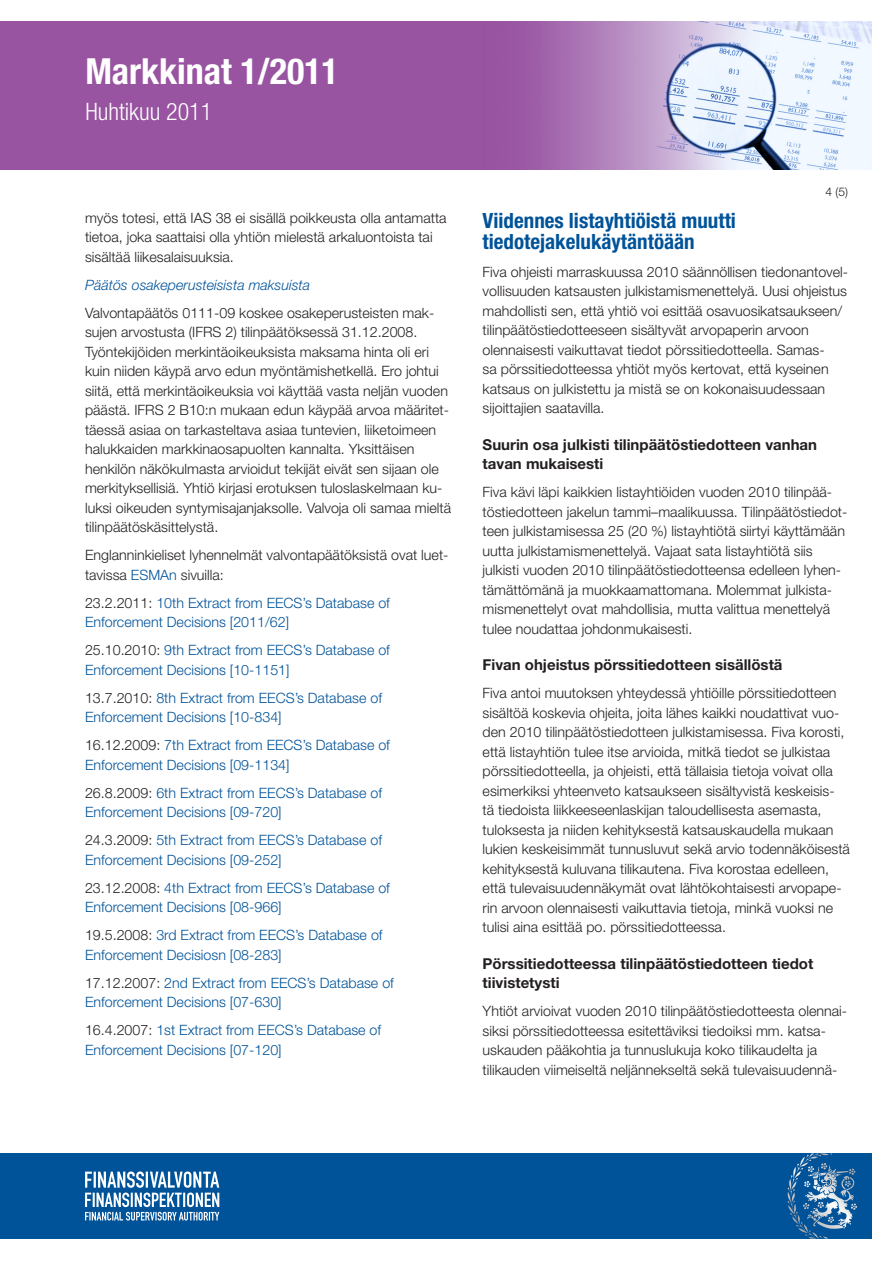
<style>
.page{position:relative;width:893px;height:1263px;background:#fff}
.page>*{position:absolute;margin:0;border:0;box-sizing:border-box;transform-origin:0 0}
.t1{font:700 condensed 36px "Helvetica Neue LT Std";color:#fff}
.t2{font:300 condensed 24px "Helvetica Neue LT Std";color:#fff}
.OTSIKKO_2{font:700 condensed 21px/21px "Helvetica Neue LT Std";color:#015399}
.OTSIKKO_3{font:700 15px/19.5px "Helvetica Neue LT Std";color:#231f20}
.LEIPIS{font:300 14.25px/19.5px "Helvetica Neue LT Std";color:#231f20}
.LEIPIS-2{font:300 14.25px/19.5px "Helvetica Neue LT Std";color:#015399}
.LEIPIS-3{font:italic 300 14.25px "Helvetica Neue LT Std";color:#015399}
.t3{font:300 12px "Helvetica Neue LT Std";color:#231f20}
.s1{color:#015399}
.s2{color:#231f20}
</style>
<div class="page">
<img style="left:0;top:21px;width:872px;height:149px">
<div style="left:0;top:1153px;width:872px;height:85px;background:#015399"></div>
<svg style="left:800px;top:1153px;width:32px;height:13px"></svg>
<svg style="left:85px;top:1171px;width:134px;height:49px"></svg>
<h1 class="t1" style="left:85px;top:49px;width:255px">Markkinat 1/2011</h1>
<h2 class="t2" style="left:85px;top:97px;width:128px">Huhtikuu 2011</h2>
<p class="LEIPIS" style="left:85px;top:208px;width:363px">myös totesi, että IAS 38 ei sisällä poikkeusta olla antamatta tietoa, joka saattaisi olla yhtiön mielestä arkaluontoista tai sisältää liikesalaisuuksia.</p>
<p class="LEIPIS-3" style="left:85px;top:276px;width:227px">Päätös osakeperusteisista maksuista</p>
<p class="LEIPIS" style="left:85px;top:303px;width:368px">Valvontapäätös 0111-09 koskee osakeperusteisten mak&shy;sujen arvostusta (IFRS 2) tilinpäätöksessä 31.12.2008.<br>Työntekijöiden merkintäoikeuksista maksama hinta oli eri kuin niiden käypä arvo edun myöntämishetkellä. Ero johtui siitä, että merkintäoikeuksia voi käyttää vasta neljän vuoden päästä. IFRS 2 B10:n mukaan edun käypää arvoa määritet&shy;täessä asiaa on tarkasteltava asiaa tuntevien, liiketoimeen halukkaiden markkinaosapuolten kannalta. Yksittäisen henkilön näkökulmasta arvioidut tekijät eivät sen sijaan ole merkityksellisiä. Yhtiö kirjasi erotuksen tuloslaskelmaan ku&shy;luksi oikeuden syntymisajanjaksolle. Valvoja oli samaa mieltä tilinpäätöskäsittelystä.</p>
<p class="LEIPIS" style="left:85px;top:545px;width:365px">Englanninkieliset lyhennelmät valvontapäätöksistä ovat luet&shy;tavissa <span class="s1">ESMAn</span> sivuilla:</p>
<p class="LEIPIS-2" style="left:85px;top:593px;width:306px"><span class="s2">23.2.2011:</span> 10th Extract from EECS’s Database of<br>Enforcement Decisions [2011/62]</p>
<p class="LEIPIS-2" style="left:85px;top:640px;width:306px"><span class="s2">25.10.2010:</span> 9th Extract from EECS’s Database of<br>Enforcement Decisions [10-1151]</p>
<p class="LEIPIS-2" style="left:85px;top:688px;width:298px"><span class="s2">13.7.2010:</span> 8th Extract from EECS’s Database of<br>Enforcement Decisions [10-834]</p>
<p class="LEIPIS-2" style="left:85px;top:735px;width:306px"><span class="s2">16.12.2009:</span> 7th Extract from EECS’s Database of<br>Enforcement Decisions [09-1134]</p>
<p class="LEIPIS-2" style="left:85px;top:783px;width:298px"><span class="s2">26.8.2009:</span> 6th Extract from EECS’s Database of<br>Enforcement Decisions [09-720]</p>
<p class="LEIPIS-2" style="left:85px;top:830px;width:298px"><span class="s2">24.3.2009:</span> 5th Extract from EECS’s Database of<br>Enforcement Decisions [09-252]</p>
<p class="LEIPIS-2" style="left:85px;top:878px;width:306px"><span class="s2">23.12.2008:</span> 4th Extract from EECS’s Database of<br>Enforcement Decisions [08-966]</p>
<p class="LEIPIS-2" style="left:85px;top:925px;width:299px"><span class="s2">19.5.2008:</span> 3rd Extract from EECS’s Database of<br>Enforcement Decisiosn [08-283]</p>
<p class="LEIPIS-2" style="left:85px;top:973px;width:310px"><span class="s2">17.12.2007:</span> 2nd Extract from EECS’s Database of<br>Enforcement Decisions [07-630]</p>
<p class="LEIPIS-2" style="left:85px;top:1020px;width:298px"><span class="s2">16.4.2007:</span> 1st Extract from EECS’s Database of<br>Enforcement Decisions [07-120]</p>
<p class="t3" style="left:825px;top:184px;width:24px">4 (5)</p>
<p class="OTSIKKO_2" style="left:483px;top:209px;width:255px">Viidennes listayhtiöistä muutti tiedotejakelukäytäntöään</p>
<p class="LEIPIS" style="left:483px;top:261px;width:367px">Fiva ohjeisti marraskuussa 2010 säännöllisen tiedonantovel&shy;vollisuuden katsausten julkistamismenettelyä. Uusi ohjeistus mahdollisti sen, että yhtiö voi esittää osavuosikatsaukseen/ tilinpäätöstiedotteeseen sisältyvät arvopaperin arvoon olennaisesti vaikuttavat tiedot pörssitiedotteella. Samas-<br>sa pörssitiedotteessa yhtiöt myös kertovat, että kyseinen katsaus on julkistettu ja mistä se on kokonaisuudessaan sijoittajien saatavilla.</p>
<p class="OTSIKKO_3" style="left:483px;top:434px;width:336px">Suurin osa julkisti tilinpäätöstiedotteen vanhan tavan mukaisesti</p>
<p class="LEIPIS" style="left:483px;top:482px;width:366px">Fiva kävi läpi kaikkien listayhtiöiden vuoden 2010 tilinpää&shy;töstiedotteen jakelun tammi–maalikuussa. Tilinpäätöstiedot&shy;teen julkistamisessa 25 (20 %) listayhtiötä siirtyi käyttämään uutta julkistamismenettelyä. Vajaat sata listayhtiötä siis julkisti vuoden 2010 tilinpäätöstiedotteensa edelleen lyhen&shy;tämättömänä ja muokkaamattomana. Molemmat julkista&shy;mismenettelyt ovat mahdollisia, mutta valittua menettelyä tulee noudattaa johdonmukaisesti.</p>
<p class="OTSIKKO_3" style="left:483px;top:655px;width:301px">Fivan ohjeistus pörssitiedotteen sisällöstä</p>
<p class="LEIPIS" style="left:483px;top:683px;width:369px">Fiva antoi muutoksen yhteydessä yhtiöille pörssitiedotteen sisältöä koskevia ohjeita, joita lähes kaikki noudattivat vuo&shy;den 2010 tilinpäätöstiedotteen julkistamisessa. Fiva korosti, että listayhtiön tulee itse arvioida, mitkä tiedot se julkistaa pörssitiedotteella, ja ohjeisti, että tällaisia tietoja voivat olla esimerkiksi yhteenveto katsaukseen sisältyvistä keskeisis-<br>tä tiedoista liikkeeseenlaskijan taloudellisesta asemasta, tuloksesta ja niiden kehityksestä katsauskaudella mukaan lukien keskeisimmät tunnusluvut sekä arvio todennäköisestä kehityksestä kuluvana tilikautena. Fiva korostaa edelleen, että tulevaisuudennäkymät ovat lähtökohtaisesti arvopape&shy;rin arvoon olennaisesti vaikuttavia tietoja, minkä vuoksi ne tulisi aina esittää po. pörssitiedotteessa.</p>
<p class="OTSIKKO_3" style="left:483px;top:953px;width:332px">Pörssitiedotteessa tilinpäätöstiedotteen tiedot tiivistetysti</p>
<p class="LEIPIS" style="left:483px;top:1001px;width:366px">Yhtiöt arvioivat vuoden 2010 tilinpäätöstiedotteesta olennai&shy;siksi pörssitiedotteessa esitettäviksi tiedoiksi mm. katsa&shy;uskauden pääkohtia ja tunnuslukuja koko tilikaudelta ja tilikauden viimeiseltä neljännekseltä sekä tulevaisuudennä-</p>
</div>
